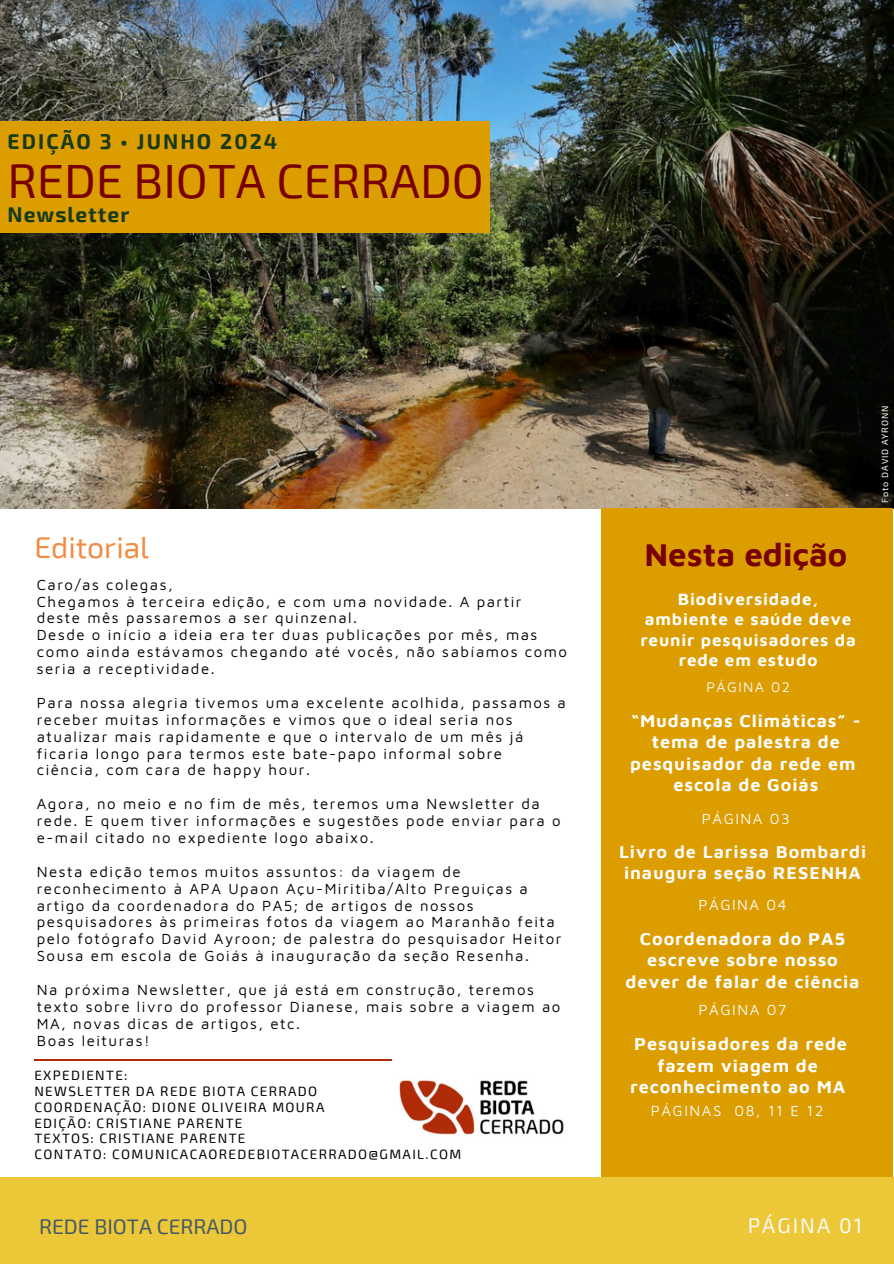
<style>
.page{position:relative;width:894px;height:1264px;background:#fff}
.page>*{position:absolute;margin:0;border:0;box-sizing:border-box;transform-origin:0 0}
.t1{font:48px "Exo 2";color:#700}
.t2{font:700 33px "Maven Pro";color:#700}
.t3{font:30px "Exo 2";color:#f28b43}
.t4{font:700 21px "Exo 2";letter-spacing:.1em;color:#18391a}
.t5{font:21px "Exo 2";color:#435967}
.t6{font:700 21px "Exo 2";letter-spacing:.05em;color:#18391a}
.t7{font:21px "Exo 2";letter-spacing:.1em;color:#fafafa}
.t8{font:700 18px/21.3px "Maven Pro";letter-spacing:.05em;color:#fff;text-align:center}
.t9{font:700 18px/21.3px "Maven Pro";letter-spacing:.05em;color:#fafafa}
.t10{font:700 17.1px/20.2px "Maven Pro";letter-spacing:.05em;color:#fff;text-align:center}
.t11{font:15px/16.8px "Maven Pro";letter-spacing:.1em;color:#000}
.t12{font:15px "Maven Pro";letter-spacing:.1em;color:#fafafa}
.t13{font:14.25px "Maven Pro";letter-spacing:.1em;color:#fafafa}
.t14{font:13.5px "Exo 2";letter-spacing:.1em;color:#000}
.t15{font:9px "Exo 2";letter-spacing:.1em;color:#fff}
</style>
<div class="page">
<img style="left:0;top:0;width:893px;height:508px">
<div style="left:601px;top:508px;width:291px;height:669px;background:#dc9d00"></div>
<div style="left:0;top:1177px;width:893px;height:86px;background:#ecc737"></div>
<hr style="left:34px;top:1059px;width:357px;height:2px;background:#b02b07">
<div style="left:0;top:122px;width:489px;height:111px;background:#dc9d00"></div>
<img style="left:399px;top:1080px;width:165px;height:55px">
<p class="t4" style="left:8px;top:128px;width:271px">EDIÇÃO 3 • JUNHO 2024</p>
<p class="t1" style="left:8px;top:149px;width:478px">REDE BIOTA CERRADO</p>
<p class="t6" style="left:8px;top:201px;width:123px">Newsletter</p>
<h3 class="t3" style="left:34px;top:528px;width:116px">Editorial</h3>
<p class="t11" style="left:37px;top:575px;width:137px">Caro/as colegas,</p>
<p class="t11" style="left:37px;top:592px;width:486px">Chegamos à terceira edição, e com uma novidade. A partir deste mês passaremos a ser quinzenal.</p>
<p class="t11" style="left:37px;top:626px;width:531px">Desde o início a ideia era ter duas publicações por mês, mas como ainda estávamos chegando até vocês, não sabíamos como seria a receptividade.</p>
<p class="t11" style="left:37px;top:693px;width:530px">Para nossa alegria tivemos uma excelente acolhida, passamos a receber muitas informações e vimos que o ideal seria nos atualizar mais rapidamente e que o intervalo de um mês já ficaria longo para termos este bate-papo informal sobre ciência, com cara de happy hour.</p>
<p class="t11" style="left:37px;top:795px;width:525px">Agora, no meio e no fim de mês, teremos uma Newsletter da rede. E quem tiver informações e sugestões pode enviar para o e-mail citado no expediente logo abaixo.</p>
<p class="t11" style="left:37px;top:862px;width:526px">Nesta edição temos muitos assuntos: da viagem de reconhecimento à APA Upaon Açu-Miritiba/Alto Preguiças a artigo da coordenadora do PA5; de artigos de nossos pesquisadores às primeiras fotos da viagem ao Maranhão feita pelo fotógrafo David Ayroon; de palestra do pesquisador Heitor Sousa em escola de Goiás à inauguração da seção Resenha.</p>
<p class="t11" style="left:37px;top:980px;width:525px">Na próxima Newsletter, que já está em construção, teremos texto sobre livro do professor Dianese, mais sobre a viagem ao<br>MA, novas dicas de artigos, etc.</p>
<p class="t11" style="left:37px;top:1031px;width:114px">Boas leituras!</p>
<h4 class="t14" style="left:34px;top:1066px;width:95px">EXPEDIENTE:</h4>
<h1 class="t14" style="left:34px;top:1082px;width:284px">NEWSLETTER DA REDE BIOTA CERRADO</h1>
<h6 class="t14" style="left:34px;top:1098px;width:291px">COORDENAÇÃO: DIONE OLIVEIRA MOURA</h6>
<p class="t14" style="left:34px;top:1113px;width:209px">EDIÇÃO: CRISTIANE PARENTE</p>
<p class="t14" style="left:34px;top:1129px;width:212px">TEXTOS: CRISTIANE PARENTE</p>
<h2 class="t14" style="left:34px;top:1145px;width:428px">CONTATO: COMUNICACAOREDEBIOTACERRADO@GMAIL.COM</h2>
<p class="t2" style="left:644px;top:534px;width:204px">Nesta edição</p>
<p class="t10" style="left:640px;top:588px;width:217px">Biodiversidade, ambiente e saúde deve reunir pesquisadores da rede em estudo</p>
<p class="t13" style="left:706px;top:677px;width:85px">PÁGINA 02</p>
<p class="t8" style="left:630px;top:709px;width:232px">“Mudanças Climáticas” - tema de palestra de pesquisador da rede em</p>
<p class="t8" style="left:673px;top:773px;width:146px">escola de Goiás</p>
<p class="t12" style="left:701px;top:809px;width:90px">PÁGINA 03</p>
<p class="t9" style="left:619px;top:840px;width:248px">Livro de Larissa Bombardi inaugura seção RESENHA</p>
<p class="t12" style="left:698px;top:895px;width:90px">PÁGINA 04</p>
<p class="t8" style="left:625px;top:927px;width:235px">Coordenadora do PA5 escreve sobre nosso dever de falar de ciência</p>
<p class="t12" style="left:698px;top:1000px;width:89px">PÁGINA 07</p>
<p class="t8" style="left:630px;top:1032px;width:218px">Pesquisadores da rede fazem viagem de reconhecimento ao MA</p>
<p class="t12" style="left:650px;top:1101px;width:174px">PÁGINAS 08, 11 E 12</p>
<p class="t15" style="left:878px;top:503px;width:99px;rotate:-90deg">Foto DAVID AYRONN</p>
<p class="t5" style="left:39px;top:1212px;width:210px">REDE BIOTA CERRADO</p>
<p class="t7" style="left:747px;top:1211px;width:116px">PÁGINA 01</p>
</div>
